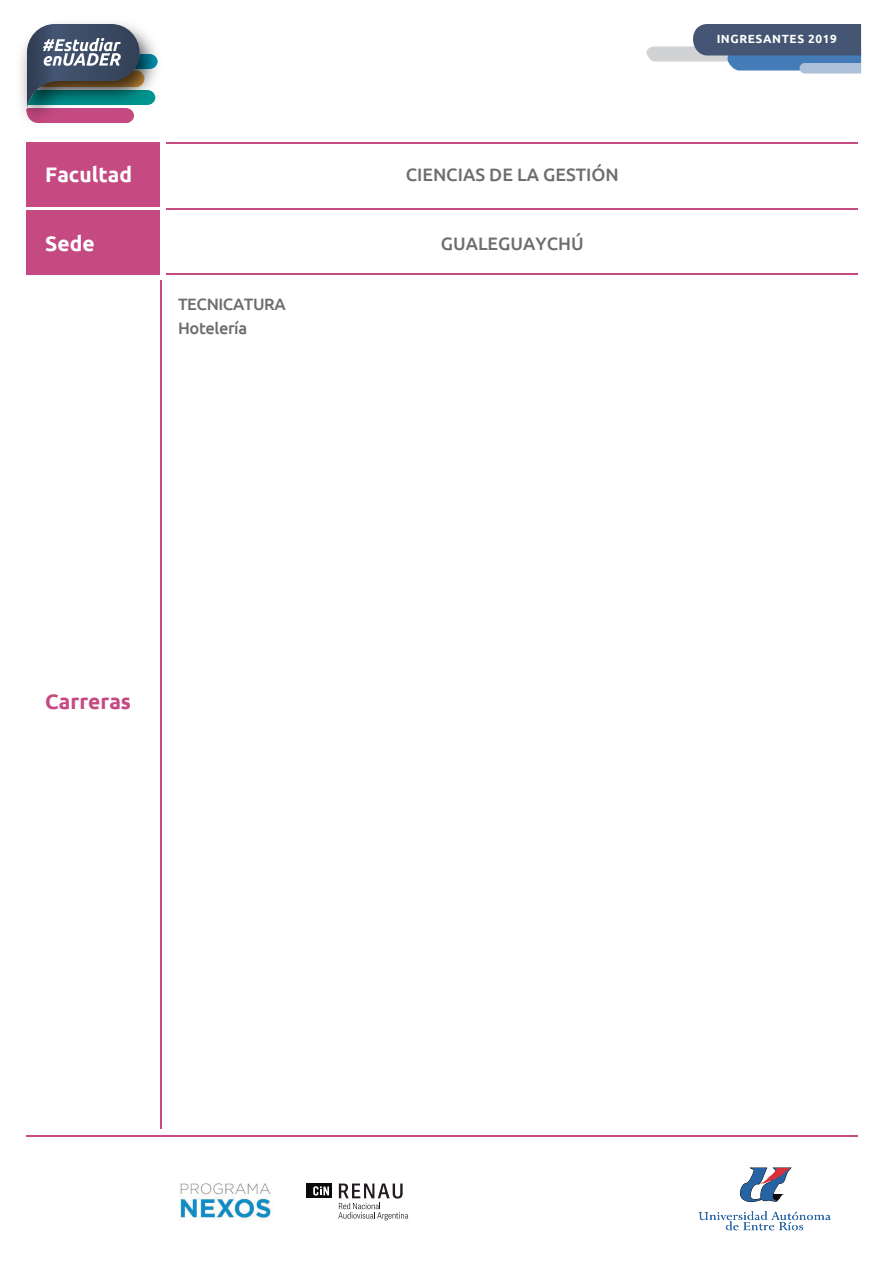
<style>
.page{position:relative;width:893px;height:1263px;background:#fff}
.page>*{position:absolute;margin:0;border:0;box-sizing:border-box;transform-origin:0 0}
.t1{font:700 21px "Ubuntu";color:#fff}
.t2{font:700 21px "Ubuntu";color:#c54a82}
.t3{font:500 18px "Ubuntu";color:#6c6d70}
.t4{font:500 16.5px/24px "Ubuntu";letter-spacing:-.025em;color:#6c6d70}
.t5{font:700 11.85px "Ubuntu";letter-spacing:.05em;color:#fff}
</style>
<div class="page">
<div style="left:27px;top:210px;width:133px;height:64px;background:#c54a82"></div>
<div style="left:27px;top:142px;width:133px;height:64px;background:#c54a82"></div>
<hr style="left:166px;top:142px;width:692px;height:1px;background:#c54a82">
<hr style="left:166px;top:273px;width:692px;height:1px;background:#c54a82">
<hr style="left:166px;top:208px;width:692px;height:1px;background:#c54a82">
<hr style="left:160px;top:281px;width:1px;height:848px;background:#c54a82">
<img style="left:21px;top:23px;width:147px;height:121px">
<svg style="left:27px;top:24px;width:131px;height:99px"></svg>
<img style="left:179px;top:1183px;width:95px;height:39px">
<div style="left:306px;top:1183px;width:26px;height:15px;background:#0c090d"></div>
<svg style="left:313px;top:1186px;width:16px;height:9px"></svg>
<svg style="left:338px;top:1183px;width:70px;height:37px"></svg>
<svg style="left:740px;top:1167px;width:52px;height:36px"></svg>
<svg style="left:699px;top:1211px;width:131px;height:19px"></svg>
<svg style="left:646px;top:24px;width:215px;height:50px"></svg>
<hr style="left:27px;top:1135px;width:831px;height:1px;background:#c54a82">
<p class="t1" style="left:45px;top:162px;width:88px">Facultad</p>
<p class="t3" style="left:406px;top:163px;width:215px">CIENCIAS DE LA GESTIÓN</p>
<p class="t1" style="left:45px;top:230px;width:51px">Sede</p>
<p class="t3" style="left:441px;top:232px;width:145px">GUALEGUAYCHÚ</p>
<p class="t4" style="left:178px;top:292px;width:109px">TECNICATURA<br>Hotelería</p>
<p class="t5" style="left:717px;top:32px;width:122px">INGRESANTES 2019</p>
<p class="t2" style="left:45px;top:689px;width:87px">Carreras</p>
</div>
